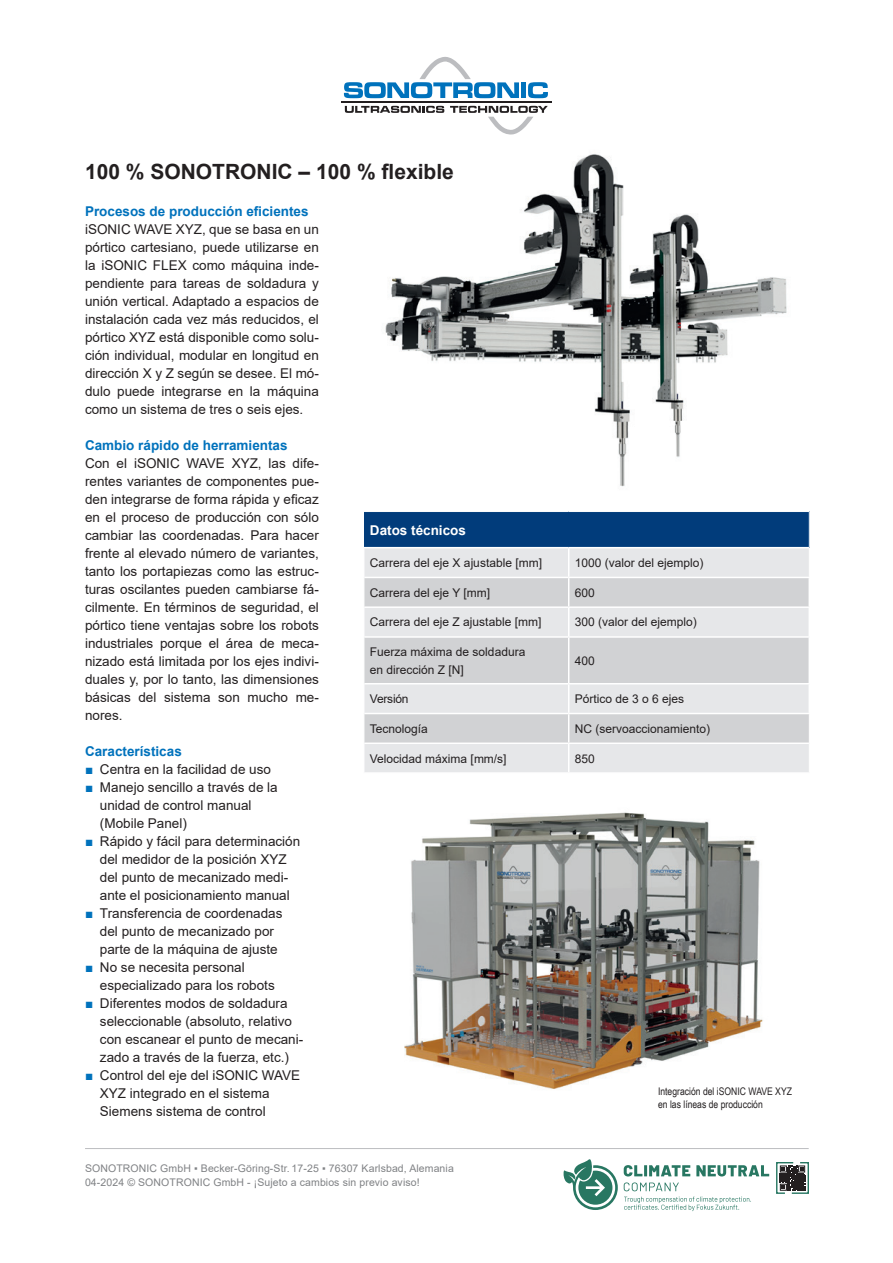
<style>
.page{position:relative;width:893px;height:1263px;background:#fff}
.page>*{position:absolute;margin:0;border:0;box-sizing:border-box;transform-origin:0 0}
.t1{font:700 21px "Arial";color:#231f20}
.t2{font:13.5px/18px "Arial";color:#231f20}
.t3{font:700 13.5px "Arial";color:#0072bc}
.t4{font:700 13.5px "Arial";color:#fff}
.t5{font:12px/18px "Arial";color:#231f20}
.t6{font:12px "Arial";letter-spacing:-.02em;color:#231f20}
.t7{font:10.5px/14.2px "Arial";letter-spacing:.01em;color:#808285}
.t8{font:10.5px/12.8px "Arial Narrow";color:#231f20}
.s1{color:#0072bc}
</style>
<div class="page">
<img style="left:385px;top:154px;width:402px;height:333px">
<img style="left:404px;top:812px;width:359px;height:277px">
<hr style="left:85px;top:1148px;width:724px;height:1px;background:#bcbdc0">
<svg style="left:344px;top:57px;width:204px;height:77px"></svg>
<hr style="left:341px;top:101px;width:211px;height:2px;background:#231f20">
<svg style="left:563px;top:1159px;width:55px;height:51px"></svg>
<svg style="left:624px;top:1165px;width:66px;height:11px"></svg>
<svg style="left:696px;top:1165px;width:73px;height:11px"></svg>
<svg style="left:624px;top:1182px;width:127px;height:29px"></svg>
<svg style="left:776px;top:1162px;width:33px;height:32px"></svg>
<div style="left:364px;top:511px;width:445px;height:37px;background:#013c7b"></div>
<div style="left:365px;top:548px;width:444px;height:224px;background:#e6e7e9"></div>
<svg style="left:365px;top:578px;width:444px;height:164px;background:#d8d9db"></svg>
<hr style="left:364px;top:511px;width:205px;height:1px;background:#fff">
<hr style="left:569px;top:511px;width:241px;height:1px;background:#fff">
<svg style="left:364px;top:548px;width:1px;height:29px"></svg>
<svg style="left:364px;top:685px;width:1px;height:28px"></svg>
<svg style="left:364px;top:744px;width:1px;height:28px"></svg>
<hr style="left:364px;top:547px;width:205px;height:1px;background:#fff">
<hr style="left:569px;top:547px;width:240px;height:1px;background:#fff">
<hr style="left:364px;top:577px;width:205px;height:1px;background:#fff">
<hr style="left:569px;top:577px;width:241px;height:1px;background:#fff">
<hr style="left:364px;top:606px;width:205px;height:2px;background:#fff">
<hr style="left:569px;top:606px;width:241px;height:2px;background:#fff">
<hr style="left:364px;top:636px;width:205px;height:2px;background:#fff">
<hr style="left:569px;top:636px;width:241px;height:2px;background:#fff">
<hr style="left:364px;top:683px;width:205px;height:1px;background:#fff">
<hr style="left:569px;top:683px;width:241px;height:1px;background:#fff">
<hr style="left:364px;top:713px;width:205px;height:1px;background:#fff">
<hr style="left:569px;top:713px;width:241px;height:1px;background:#fff">
<hr style="left:364px;top:742px;width:205px;height:2px;background:#fff">
<hr style="left:569px;top:742px;width:240px;height:2px;background:#fff">
<svg style="left:568px;top:548px;width:1px;height:88px"></svg>
<hr style="left:568px;top:638px;width:1px;height:45px;background:#fff">
<svg style="left:568px;top:684px;width:1px;height:88px"></svg>
<hr style="left:808px;top:578px;width:2px;height:28px;background:#fff">
<hr style="left:808px;top:608px;width:2px;height:28px;background:#fff">
<hr style="left:808px;top:638px;width:2px;height:45px;background:#fff">
<hr style="left:808px;top:684px;width:2px;height:29px;background:#fff">
<h1 class="t1" style="left:85px;top:156px;width:370px">100 % SONOTRONIC – 100 % flexible</h1>
<p class="t3" style="left:85px;top:202px;width:225px">Procesos de producción eficientes</p>
<p class="t2" style="left:85px;top:220px;width:235px;text-align:justify">iSONIC WAVE XYZ, que se basa en un pórtico cartesiano, puede utilizarse en la iSONIC FLEX como máquina inde&shy;pendiente para tareas de soldadura y unión vertical. Adaptado a espacios de instalación cada vez más reducidos, el pórtico XYZ está disponible como solu&shy;ción individual, modular en longitud en dirección X y Z según se desee. El mó&shy;dulo puede integrarse en la máquina como un sistema de tres o seis ejes.</p>
<p class="t3" style="left:85px;top:436px;width:204px">Cambio rápido de herramientas</p>
<p class="t2" style="left:85px;top:454px;width:235px;text-align:justify">Con el iSONIC WAVE XYZ, las dife&shy;rentes variantes de componentes pue&shy;den integrarse de forma rápida y eficaz en el proceso de producción con sólo cambiar las coordenadas. Para hacer frente al elevado número de variantes, tanto los portapiezas como las estruc&shy;turas oscilantes pueden cambiarse fá&shy;cilmente. En términos de seguridad, el pórtico tiene ventajas sobre los robots industriales porque el área de meca&shy;nizado está limitada por los ejes indivi&shy;duales y, por lo tanto, las dimensiones básicas del sistema son mucho me&shy;nores.</p>
<p class="t3" style="left:85px;top:742px;width:98px">Características</p>
<p class="t2" style="left:85px;top:760px;width:187px"><span class="s1">■</span> Centra en la facilidad de uso</p>
<p class="t2" style="left:100px;top:778px;width:179px;text-indent:-15px"><span class="s1">■</span> Manejo sencillo a través de la unidad de control manual (Mobile Panel)</p>
<p class="t2" style="left:85px;top:832px;width:217px;text-align:center"><span class="s1">■</span> Rápido y fácil para determinación del medidor de la posición XYZ<br>del punto de mecanizado medi&shy;ante el posicionamiento manual</p>
<p class="t2" style="left:100px;top:904px;width:184px;text-indent:-15px"><span class="s1">■</span> Transferencia de coordenadas del punto de mecanizado por parte de la máquina de ajuste</p>
<p class="t2" style="left:100px;top:958px;width:176px;text-indent:-15px"><span class="s1">■</span> No se necesita personal especializado para los robots</p>
<p class="t2" style="left:100px;top:994px;width:205px;text-indent:-15px"><span class="s1">■</span> Diferentes modos de soldadura seleccionable (absoluto, relativo con escanear el punto de mecani&shy;zado a través de la fuerza, etc.)</p>
<p class="t2" style="left:100px;top:1066px;width:202px;text-indent:-15px"><span class="s1">■</span> Control del eje del iSONIC WAVE<br>XYZ integrado en el sistema<br>Siemens sistema de control</p>
<p class="t4" style="left:370px;top:520px;width:98px">Datos técnicos</p>
<p class="t5" style="left:370px;top:554px;width:174px">Carrera del eje X ajustable [mm]</p>
<p class="t5" style="left:575px;top:554px;width:130px">1000 (valor del ejemplo)</p>
<p class="t5" style="left:370px;top:583px;width:122px">Carrera del eje Y [mm]</p>
<p class="t5" style="left:575px;top:583px;width:22px">600</p>
<p class="t5" style="left:370px;top:613px;width:173px">Carrera del eje Z ajustable [mm]</p>
<p class="t5" style="left:575px;top:613px;width:124px">300 (valor del ejemplo)</p>
<p class="t5" style="left:370px;top:642px;width:157px">Fuerza máxima de soldadura en dirección Z [N]</p>
<p class="t5" style="left:575px;top:651px;width:22px">400</p>
<p class="t6" style="left:370px;top:690px;width:40px">Versión</p>
<p class="t5" style="left:575px;top:690px;width:111px">Pórtico de 3 o 6 ejes</p>
<p class="t5" style="left:370px;top:719px;width:60px">Tecnología</p>
<p class="t5" style="left:575px;top:719px;width:137px">NC (servoaccionamiento)</p>
<p class="t5" style="left:370px;top:749px;width:138px">Velocidad máxima [mm/s]</p>
<p class="t5" style="left:575px;top:749px;width:22px">850</p>
<p class="t8" style="left:658px;top:1084px;width:136px">Integración del iSONIC WAVE XYZ en las líneas de producción</p>
<p class="t7" style="left:85px;top:1161px;width:370px">SONOTRONIC GmbH ▪ Becker-Göring-Str. 17-25 ▪ 76307 Karlsbad, Alemania<br>04-2024 © SONOTRONIC GmbH - ¡Sujeto a cambios sin previo aviso!</p>
</div>
